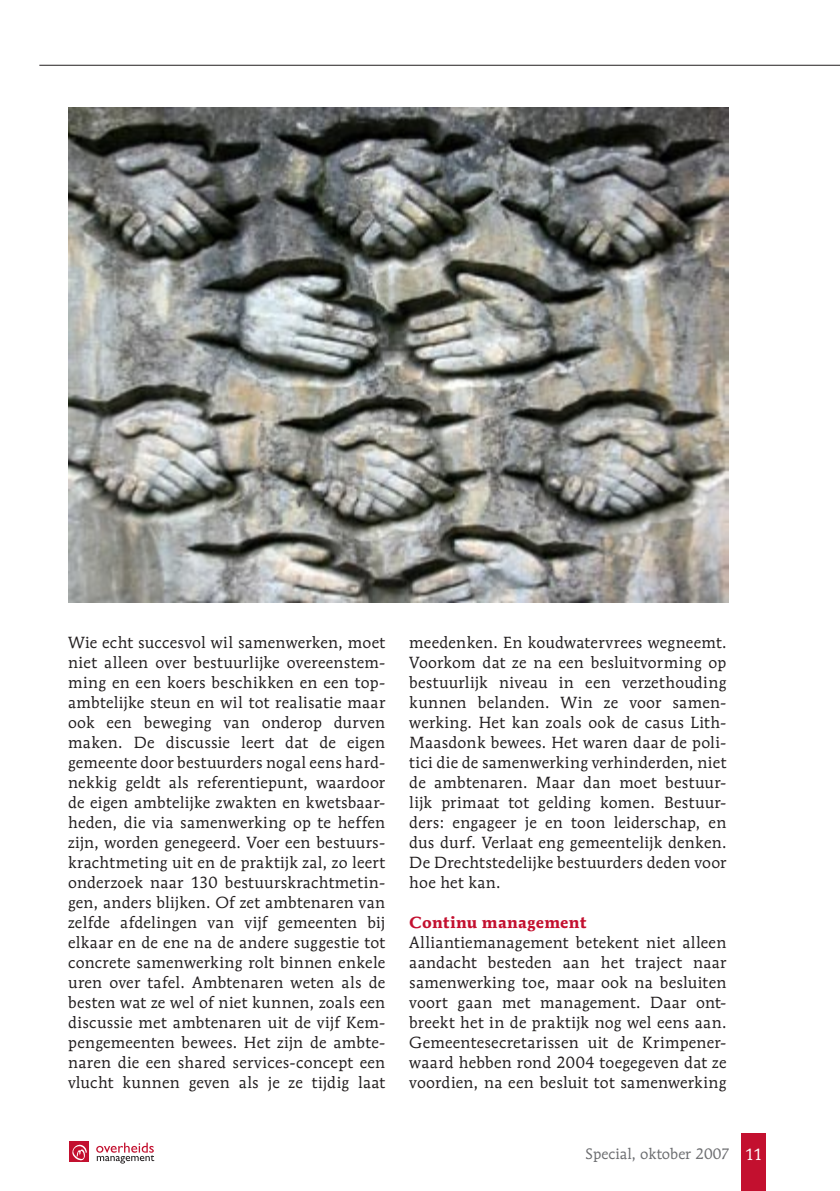
<style>
.page{position:relative;width:840px;height:1191px;background:#fff}
.page>*{position:absolute;margin:0;border:0;box-sizing:border-box;transform-origin:0 0}
.Artikel_1e_alinea{font:16px/20px "Mendoza Roman";letter-spacing:.02em;color:#231f20;text-align:justify}
.T1{font:700 16px "Mendoza Roman";letter-spacing:.015em;color:#c3102f}
.t1{font:15px "Mendoza Roman";color:#6c6d70}
.s1{font-size:16px;color:#fff}
</style>
<div class="page">
<hr style="left:39px;top:65px;width:800px;height:1px;background:#231f20">
<div style="left:740px;top:1133px;width:25px;height:58px;background:#c3102f"></div>
<div style="left:70px;top:1141px;width:19px;height:20px;background:#c3102f"></div>
<svg style="left:72px;top:1144px;width:15px;height:16px"></svg>
<svg style="left:96px;top:1142px;width:58px;height:21px"></svg>
<img style="left:68px;top:108px;width:660px;height:495px">
<p class="Artikel_1e_alinea" style="left:68px;top:632px;width:318px">Wie echt succesvol wil samenwerken, moet niet alleen over bestuurlijke overeenstem&shy;ming en een koers beschikken en een top&shy;ambtelijke steun en wil tot realisatie maar ook een beweging van onderop durven maken. De discussie leert dat de eigen gemeente door bestuurders nogal eens hard&shy;nekkig geldt als referentiepunt, waardoor de eigen ambtelijke zwakten en kwetsbaar&shy;heden, die via samenwerking op te heffen zijn, worden genegeerd. Voer een bestuurs&shy;krachtmeting uit en de praktijk zal, zo leert onderzoek naar 13 0 bestuurskrachtmetin&shy;gen, anders blijken. Of zet ambtenaren van zelfde afdelingen van vijf gemeenten bij elkaar en de ene na de andere suggestie tot concrete samenwerking rolt binnen enkele uren over tafel. Ambtenaren weten als de besten wat ze wel of niet kunnen, zoals een discussie met ambtenaren uit de vijf Kem&shy;pengemeenten bewees. Het zijn de ambte&shy;naren die een shared services-concept een vlucht kunnen geven als je ze tijdig laat</p>
<p class="Artikel_1e_alinea" style="left:409px;top:632px;width:318px">meedenken. En koudwatervrees wegneemt.<br>Voorkom dat ze na een besluitvorming op bestuurlijk niveau in een verzethouding kunnen belanden. Win ze voor samen&shy;werking. Het kan zoals ook de casus Lith-Maasdonk bewees. Het waren daar de poli&shy;tici die de samenwerking verhinderden, niet de ambtenaren. Maar dan moet bestuur&shy;lijk primaat tot gelding komen. Bestuur&shy;ders: engageer je en toon leiderschap, en dus durf. Verlaat eng gemeentelijk denken.<br>De Drechtstedelijke bestuurders deden voor hoe het kan.</p>
<p class="T1" style="left:409px;top:912px;width:178px">Continu management</p>
<p class="Artikel_1e_alinea" style="left:409px;top:932px;width:318px">Alliantiemanagement betekent niet alleen aandacht besteden aan het traject naar samenwerking toe, maar ook na besluiten voort gaan met management. Daar ont&shy;breekt het in de praktijk nog wel eens aan.<br>Gemeentesecretarissen uit de Krimpener&shy;waard hebben rond 2004 toegegeven dat ze voordien, na een besluit tot samenwerking</p>
<p class="t1" style="left:585px;top:1144px;width:178px">Special, oktober 2007 <span class="s1">11</span></p>
</div>
